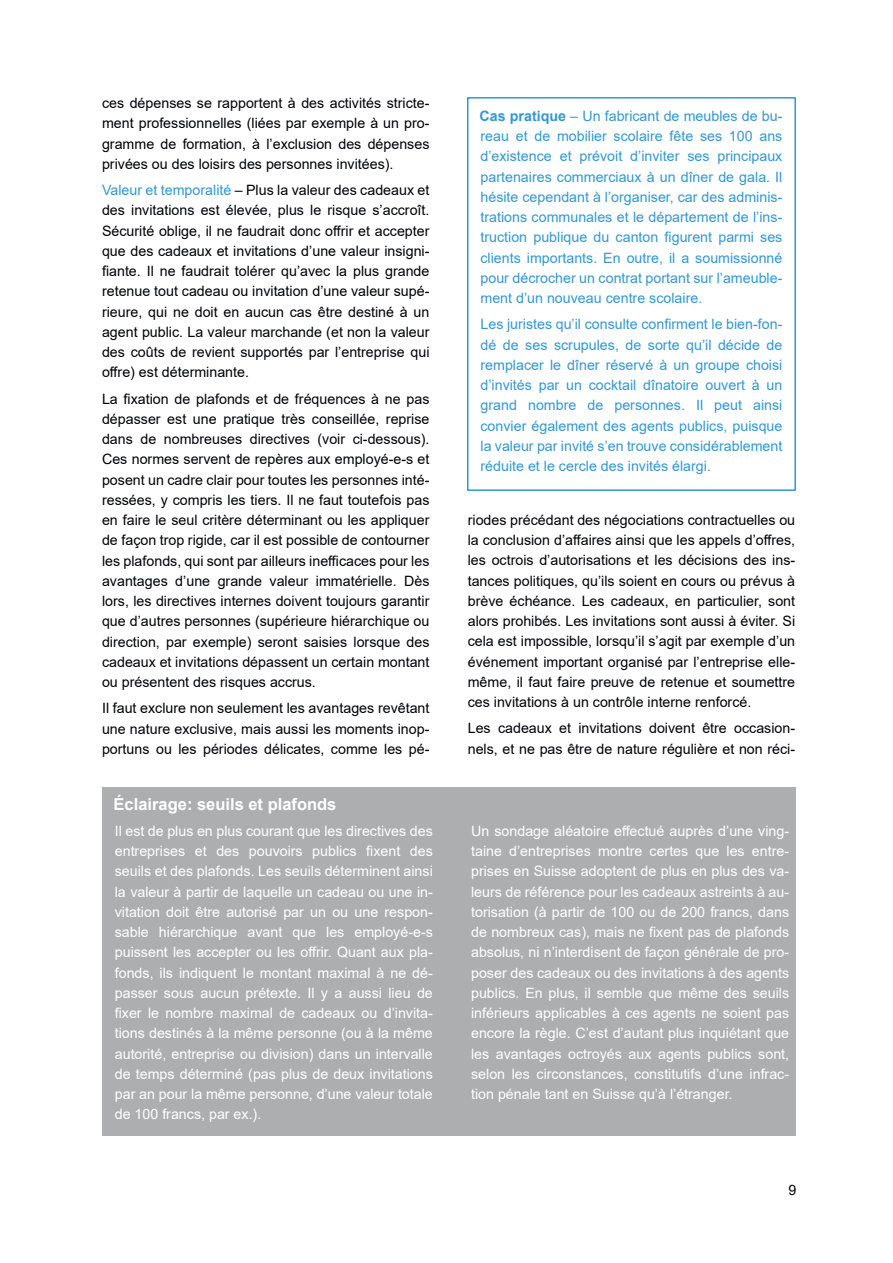
<style>
.page{position:relative;width:893px;height:1263px;background:#fff}
.page>*{position:absolute;margin:0;border:0;box-sizing:border-box;transform-origin:0 0}
.t1{font:700 16.5px "Arial";color:#fff}
.t2{font:14.25px/20.2px "Arial";color:#000208;text-align:justify}
.t3{font:14.25px/20.2px "Arial";color:#fff;text-align:justify}
.t4{font:14.25px/20.2px "Arial";color:#3297d3;text-align:justify}
.s1{color:#3297d3}
.s2{font-weight:700}
</style>
<div class="page">
<div style="left:467px;top:97px;width:329px;height:394px;border:2px solid #3297d3"></div>
<div style="left:102px;top:787px;width:693px;height:348px;background:#adaeb0"></div>
<p class="t2" style="left:102px;top:94px;width:329px">ces dépenses se rapportent à des activités stricte&shy;ment professionnelles (liées par exemple à un pro&shy;gramme de formation, à l’exclusion des dépenses privées ou des loisirs des personnes invitées).</p>
<p class="t2" style="left:102px;top:181px;width:329px"><span class="s1">Valeur et temporalité</span> – Plus la valeur des cadeaux et des invitations est élevée, plus le risque s’accroît.<br>Sécurité oblige, il ne faudrait donc offrir et accepter que des cadeaux et invitations d’une valeur insigni&shy;fiante. Il ne faudrait tolérer qu’avec la plus grande retenue tout cadeau ou invitation d’une valeur supé&shy;rieure, qui ne doit en aucun cas être destiné à un agent public. La valeur marchande (et non la valeur des coûts de revient supportés par l’entreprise qui offre) est déterminante.</p>
<p class="t2" style="left:102px;top:390px;width:329px">La fixation de plafonds et de fréquences à ne pas dépasser est une pratique très conseillée, reprise dans de nombreuses directives (voir ci-dessous).<br>Ces normes servent de repères aux employé-e-s et posent un cadre clair pour toutes les personnes inté&shy;ressées, y compris les tiers. Il ne faut toutefois pas en faire le seul critère déterminant ou les appliquer de façon trop rigide, car il est possible de contourner les plafonds, qui sont par ailleurs inefficaces pour les avantages d’une grande valeur immatérielle. Dès lors, les directives internes doivent toujours garantir que d’autres personnes (supérieure hiérarchique ou direction, par exemple) seront saisies lorsque des cadeaux et invitations dépassent un certain montant ou présentent des risques accrus.</p>
<p class="t2" style="left:102px;top:699px;width:329px">Il faut exclure non seulement les avantages revêtant une nature exclusive, mais aussi les moments inop&shy;portuns ou les périodes délicates, comme les pé-</p>
<p class="t1" style="left:114px;top:797px;width:224px">Éclairage: seuils et plafonds</p>
<p class="t4" style="left:479px;top:107px;width:304px"><span class="s2">Cas pratique</span> – Un fabricant de meubles de bu&shy;reau et de mobilier scolaire fête ses 100 ans d’existence et prévoit d’inviter ses principaux partenaires commerciaux à un dîner de gala. Il hésite cependant à l’organiser, car des adminis&shy;trations communales et le département de l’ins&shy;truction publique du canton figurent parmi ses clients importants. En outre, il a soumissionné pour décrocher un contrat portant sur l’ameuble&shy;ment d’un nouveau centre scolaire.</p>
<p class="t4" style="left:480px;top:315px;width:303px">Les juristes qu’il consulte confirment le bien-fon&shy;dé de ses scrupules, de sorte qu’il décide de remplacer le dîner réservé à un groupe choisi d’invités par un cocktail dînatoire ouvert à un grand nombre de personnes. Il peut ainsi convier également des agents publics, puisque la valeur par invité s’en trouve considérablement réduite et le cercle des invités élargi.</p>
<p class="t2" style="left:468px;top:511px;width:329px">riodes précédant des négociations contractuelles ou la conclusion d’affaires ainsi que les appels d’offres, les octrois d’autorisations et les décisions des ins&shy;tances politiques, qu’ils soient en cours ou prévus à brève échéance. Les cadeaux, en particulier, sont alors prohibés. Les invitations sont aussi à éviter. Si cela est impossible, lorsqu’il s’agit par exemple d’un événement important organisé par l’entreprise elle&shy;même, il faut faire preuve de retenue et soumettre ces invitations à un contrôle interne renforcé.</p>
<p class="t2" style="left:468px;top:720px;width:329px">Les cadeaux et invitations doivent être occasion&shy;nels, et ne pas être de nature régulière et non réci-</p>
<p class="t3" style="left:115px;top:822px;width:320px">Il est de plus en plus courant que les directives des entreprises et des pouvoirs publics fixent des seuils et des plafonds. Les seuils déterminent ainsi la valeur à partir de laquelle un cadeau ou une in&shy;vitation doit être autorisé par un ou une respon&shy;sable hiérarchique avant que les employé-e-s puissent les accepter ou les offrir. Quant aux pla&shy;fonds, ils indiquent le montant maximal à ne dé&shy;passer sous aucun prétexte. Il y a aussi lieu de fixer le nombre maximal de cadeaux ou d’invita&shy;tions destinés à la même personne (ou à la même autorité, entreprise ou division) dans un intervalle de temps déterminé (pas plus de deux invitations par an pour la même personne, d’une valeur totale de 100 francs, par ex.).</p>
<p class="t3" style="left:471px;top:822px;width:320px">Un sondage aléatoire effectué auprès d’une ving&shy;taine d’entreprises montre certes que les entre&shy;prises en Suisse adoptent de plus en plus des va&shy;leurs de référence pour les cadeaux astreints à au&shy;torisation (à partir de 100 ou de 200 francs, dans de nombreux cas), mais ne fixent pas de plafonds absolus, ni n’interdisent de façon générale de pro&shy;poser des cadeaux ou des invitations à des agents publics. En plus, il semble que même des seuils inférieurs applicables à ces agents ne soient pas encore la règle. C’est d’autant plus inquiétant que les avantages octroyés aux agents publics sont, selon les circonstances, constitutifs d’une infrac&shy;tion pénale tant en Suisse qu’à l’étranger.</p>
<p class="t2" style="left:788px;top:1181px;width:9px">9</p>
</div>
